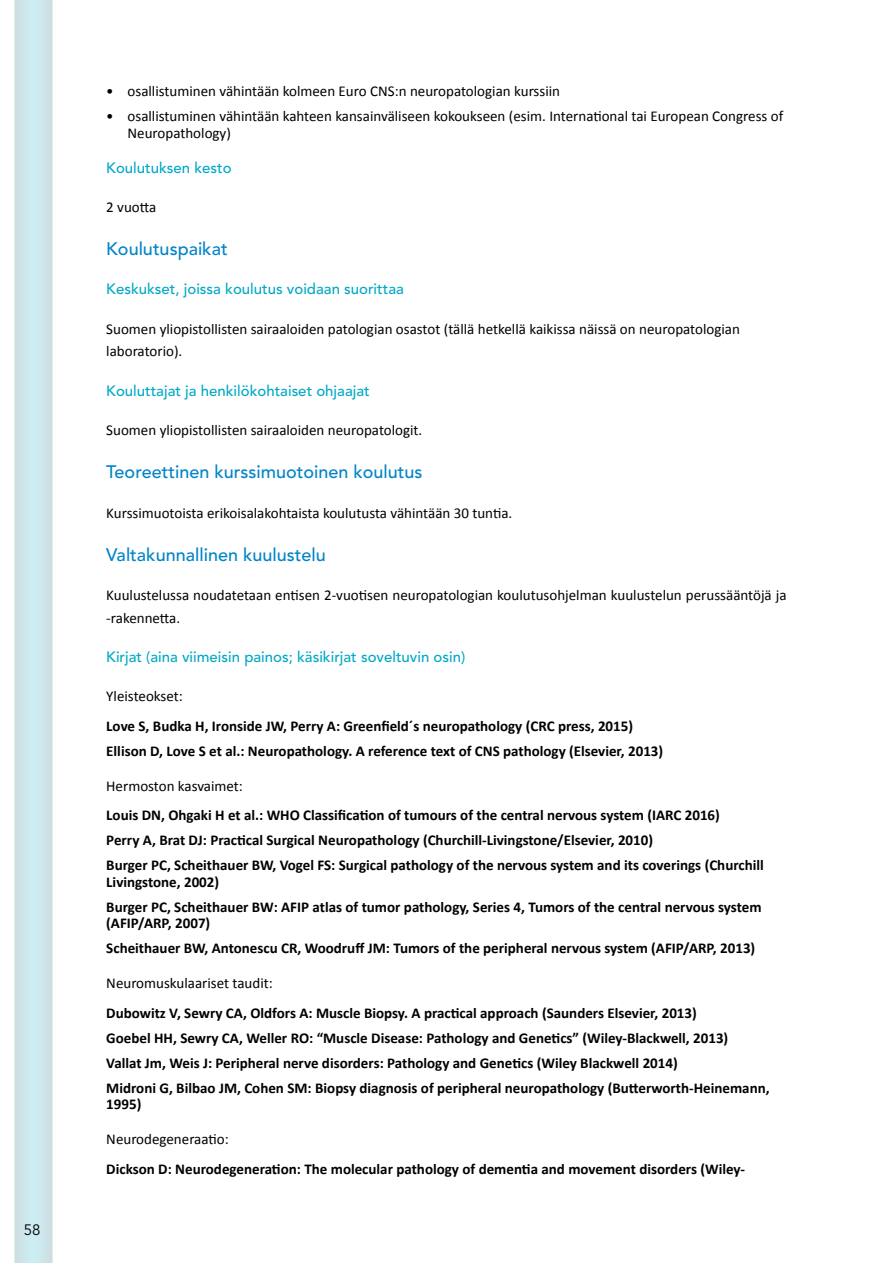
<style>
.page{position:relative;width:893px;height:1263px;background:#fff}
.page>*{position:absolute;margin:0;border:0;box-sizing:border-box;transform-origin:0 0}
.t1{font:500 18px "Avenir LT Std";color:#0084c8}
.t2{font:700 15px/25px "Calibri";color:#000}
.t3{font:15px/22.5px "Calibri";color:#000}
.t4{font:500 15px "Avenir LT Std";color:#00a9c5}
.t5{font:15px "Avenir LT Std";color:#000}
</style>
<div class="page">
<div style="left:13px;top:0;width:40px;height:1263px;background:#cde7ec"></div>
<p class="t5" style="left:24px;top:1221px;width:18px">58</p>
<p class="t3" style="left:106px;top:80px;width:455px">• osallistuminen vähintään kolmeen Euro CNS:n neuropatologian kurssiin</p>
<p class="t3" style="left:128px;top:108px;width:657px;line-height:16.5px;text-indent:-21px">• osallistuminen vähintään kahteen kansainväliseen kokoukseen (esim. International tai European Congress of<br>Neuropathology)</p>
<p class="t4" style="left:106px;top:159px;width:127px">Koulutuksen kesto</p>
<p class="t3" style="left:106px;top:196px;width:52px">2 vuotta</p>
<p class="t1" style="left:106px;top:239px;width:123px">Koulutuspaikat</p>
<p class="t4" style="left:106px;top:281px;width:299px">Keskukset, joissa koulutus voidaan suorittaa</p>
<p class="t3" style="left:106px;top:318px;width:635px">Suomen yliopistollisten sairaaloiden patologian osastot (tällä hetkellä kaikissa näissä on neuropatologian laboratorio).</p>
<p class="t4" style="left:106px;top:382px;width:265px">Kouluttajat ja henkilökohtaiset ohjaajat</p>
<p class="t3" style="left:106px;top:419px;width:318px">Suomen yliopistollisten sairaaloiden neuropatologit.</p>
<p class="t1" style="left:106px;top:461px;width:318px">Teoreettinen kurssimuotoinen koulutus</p>
<p class="t3" style="left:106px;top:501px;width:408px">Kurssimuotoista erikoisalakohtaista koulutusta vähintään 30 tuntia.</p>
<p class="t1" style="left:106px;top:544px;width:221px">Valtakunnallinen kuulustelu</p>
<p class="t3" style="left:106px;top:584px;width:682px">Kuulustelussa noudatetaan entisen 2-vuotisen neuropatologian koulutusohjelman kuulustelun perussääntöjä ja -rakennetta.</p>
<p class="t4" style="left:106px;top:648px;width:360px">Kirjat (aina viimeisin painos; käsikirjat soveltuvin osin)</p>
<p class="t3" style="left:106px;top:685px;width:78px">Yleisteokset:</p>
<p class="t2" style="left:106px;top:713px;width:558px">Love S, Budka H, Ironside JW, Perry A: Greenfield´s neuropathology (CRC press, 2015)<br>Ellison D, Love S et al.: Neuropathology. A reference text of CNS pathology (Elsevier, 2013)</p>
<p class="t3" style="left:106px;top:775px;width:138px">Hermoston kasvaimet:</p>
<p class="t2" style="left:106px;top:802px;width:659px">Louis DN, Ohgaki H et al.: WHO Classification of tumours of the central nervous system (IARC 2016)<br>Perry A, Brat DJ: Practical Surgical Neuropathology (Churchill-Livingstone/Elsevier, 2010)<br>Burger PC, Scheithauer BW, Vogel FS: Surgical pathology of the nervous system and its coverings (Churchill</p>
<p class="t2" style="left:106px;top:869px;width:657px">Livingstone, 2002)<br>Burger PC, Scheithauer BW: AFIP atlas of tumor pathology, Series 4, Tumors of the central nervous system</p>
<p class="t2" style="left:106px;top:910px;width:650px">(AFIP/ARP, 2007)<br>Scheithauer BW, Antonescu CR, Woodruff JM: Tumors of the peripheral nervous system (AFIP/ARP, 2013)</p>
<p class="t3" style="left:106px;top:972px;width:168px">Neuromuskulaariset taudit:</p>
<p class="t2" style="left:106px;top:1000px;width:665px">Dubowitz V, Sewry CA, Oldfors A: Muscle Biopsy. A practical approach (Saunders Elsevier, 2013)<br>Goebel HH, Sewry CA, Weller RO: “Muscle Disease: Pathology and Genetics” (Wiley-Blackwell, 2013)<br>Vallat Jm, Weis J: Peripheral nerve disorders: Pathology and Genetics (Wiley Blackwell 2014)<br>Midroni G, Bilbao JM, Cohen SM: Biopsy diagnosis of peripheral neuropathology (Butterworth-Heinemann,</p>
<p class="t2" style="left:106px;top:1091px;width:37px">1995)</p>
<p class="t3" style="left:106px;top:1128px;width:124px">Neurodegeneraatio:</p>
<p class="t2" style="left:106px;top:1156px;width:640px">Dickson D: Neurodegeneration: The molecular pathology of dementia and movement disorders (Wiley-</p>
</div>
